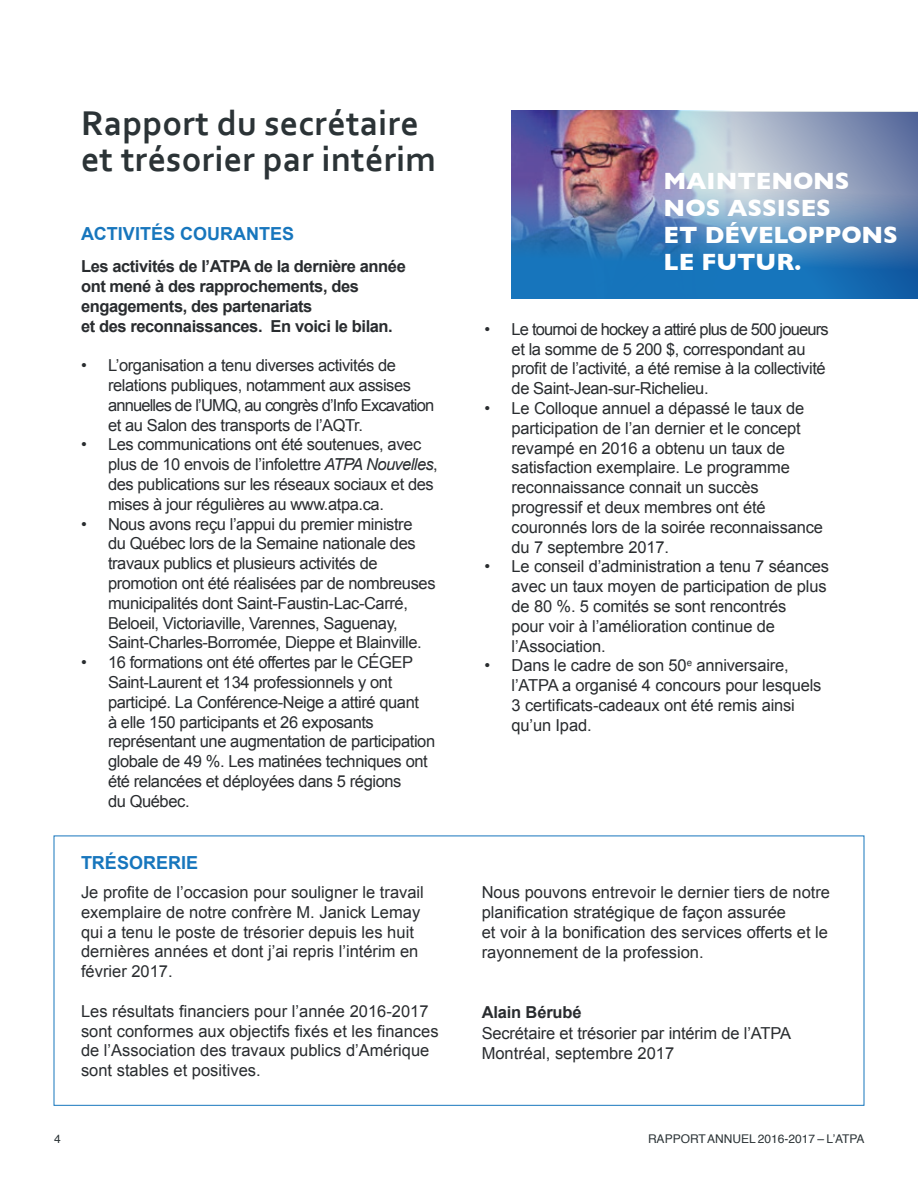
<style>
.page{position:relative;width:918px;height:1188px;background:#fff}
.page>*{position:absolute;margin:0;border:0;box-sizing:border-box;transform-origin:0 0}
.t1{font:700 36px/36px "Corbel";letter-spacing:.005em;color:#2b3336}
.t2{font:700 24px/27px "Gill Sans";color:#fff}
.t3{font:700 18px "Arial";color:#1776bd}
.t4{font:16.5px/19.8px "Arial";letter-spacing:-.01em;color:#292c2f}
.t5{font:700 16.5px/19.8px "Arial";letter-spacing:-.025em;color:#292c2f}
.t6{font:12px "Helvetica";color:#2b3336}
.s1{font-style:italic}
</style>
<div class="page">
<img style="left:512px;top:111px;width:406px;height:188px">
<img style="left:605px;top:112px;width:313px;height:187px">
<p class="t1" style="left:81px;top:104px;width:357px">Rapport du secrétaire et trésorier par intérim</p>
<p class="t3" style="left:81px;top:222px;width:215px">ACTIVITÉS COURANTES</p>
<p class="t5" style="left:81px;top:257px;width:326px">Les activités de l’ATPA de la dernière année ont mené à des rapprochements, des engagements, des partenariats<br>et des reconnaissances. En voici le bilan.</p>
<p class="t4" style="left:108px;top:356px;width:328px;text-indent:-27px">• L’organisation a tenu diverses activités de relations publiques, notamment aux assises annuelles de l’UMQ, au congrès d’Info Excavation et au Salon des transports de l’AQTr.</p>
<p class="t4" style="left:108px;top:435px;width:331px;text-indent:-27px">• Les communications ont été soutenues, avec plus de 10 envois de l’infolettre <span class="s1">ATPA Nouvelles</span>, des publications sur les réseaux sociaux et des mises à jour régulières au www.atpa.ca.</p>
<p class="t4" style="left:108px;top:514px;width:329px;text-indent:-27px">• Nous avons reçu l’appui du premier ministre<br>du Québec lors de la Semaine nationale des travaux publics et plusieurs activités de promotion ont été réalisées par de nombreuses municipalités dont Saint-Faustin-Lac-Carré, Beloeil, Victoriaville, Varennes, Saguenay, Saint-Charles-Borromée, Dieppe et Blainville.</p>
<p class="t4" style="left:108px;top:653px;width:329px;text-indent:-27px">• 16 formations ont été offertes par le CÉGEP Saint-Laurent et 134 professionnels y ont participé. La Conférence-Neige a attiré quant<br>à elle 150 participants et 26 exposants représentant une augmentation de participation globale de 49 %. Les matinées techniques ont été relancées et déployées dans 5 régions<br>du Québec.</p>
<p class="t3" style="left:81px;top:851px;width:119px">TRÉSORERIE</p>
<p class="t4" style="left:81px;top:882px;width:344px">Je profite de l’occasion pour souligner le travail exemplaire de notre confrère M. Janick Lemay qui a tenu le poste de trésorier depuis les huit dernières années et dont j’ai repris l’intérim en février 2017.</p>
<p class="t4" style="left:81px;top:1001px;width:359px">Les résultats financiers pour l’année 2016-2017 sont conformes aux objectifs fixés et les finances de l’Association des travaux publics d’Amérique sont stables et positives.</p>
<p class="t2" style="left:664px;top:167px;width:236px">MAINTENONS<br>NOS ASSISES<br>ET DÉVELOPPONS<br>LE FUTUR.</p>
<p class="t4" style="left:512px;top:319px;width:319px;text-indent:-27px">• Le tournoi de hockey a attiré plus de 500 joueurs et la somme de 5 200 $, correspondant au profit de l’activité, a été remise à la collectivité de Saint-Jean-sur-Richelieu.</p>
<p class="t4" style="left:512px;top:398px;width:313px;text-indent:-27px">• Le Colloque annuel a dépassé le taux de participation de l’an dernier et le concept revampé en 2016 a obtenu un taux de satisfaction exemplaire. Le programme reconnaissance connait un succès progressif et deux membres ont été couronnés lors de la soirée reconnaissance du 7 septembre 2017.</p>
<p class="t4" style="left:512px;top:557px;width:319px;text-indent:-27px">• Le conseil d’administration a tenu 7 séances avec un taux moyen de participation de plus de 80 %. 5 comités se sont rencontrés<br>pour voir à l’amélioration continue de l’Association.</p>
<p class="t4" style="left:512px;top:656px;width:311px;text-indent:-27px">• Dans le cadre de son 50<sup>e</sup> anniversaire, l’ATPA a organisé 4 concours pour lesquels 3 certificats-cadeaux ont été remis ainsi qu’un Ipad.</p>
<p class="t4" style="left:482px;top:883px;width:350px">Nous pouvons entrevoir le dernier tiers de notre planification stratégique de façon assurée<br>et voir à la bonification des services offerts et le rayonnement de la profession.</p>
<p class="t5" style="left:482px;top:1003px;width:101px">Alain Bérubé</p>
<p class="t4" style="left:482px;top:1024px;width:311px">Secrétaire et trésorier par intérim de l’ATPA</p>
<p class="t4" style="left:482px;top:1044px;width:194px">Montréal, septembre 2017</p>
<p class="t6" style="left:54px;top:1130px;width:8px">4</p>
<p class="t6" style="left:648px;top:1130px;width:218px">RAPPORT ANNUEL 2016-2017 – L’ATPA</p>
</div>
